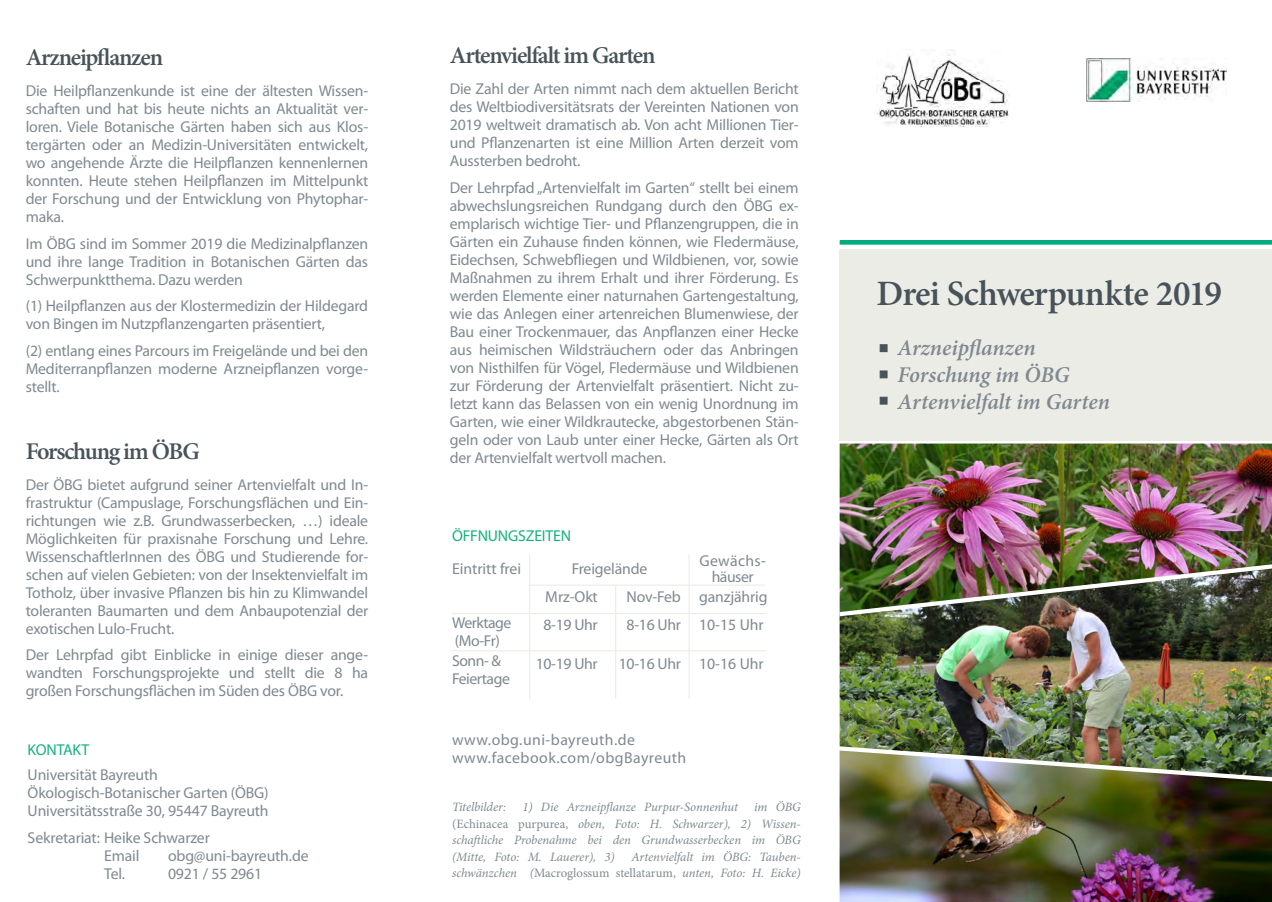
<style>
.page{position:relative;width:1272px;height:902px;background:#fff}
.page>*{position:absolute;margin:0;border:0;box-sizing:border-box;transform-origin:0 0}
.Titel_-_Headline{font:600 35.7px "Minion Pro";letter-spacing:-.025em;color:#475359}
.Inhalt_-_Headline{font:600 24px "Minion Pro";letter-spacing:-.055em;color:#475359}
.Titel_-_Subline{font:italic 600 22.5px/27px "Minion Pro";letter-spacing:-.01em;color:#7f898f}
.Inhalt_-_Headline-2{font:15.75px/18px "Myriad Pro";letter-spacing:-.015em;color:#7f898f;text-align:justify}
.Adressblock_Ruecksei{font:15.75px/18px "Myriad Pro";letter-spacing:-.01em;color:#7f898f}
.Inhalt_-_Text{font:15.75px "Myriad Pro";letter-spacing:-.01em;color:#7f898f}
.Adressblock_Ruecksei-2{font:15.75px "Myriad Pro";letter-spacing:.03em;color:#7f898f}
.t1{font:15.75px "Myriad Pro";letter-spacing:-.01em;color:#13b27b}
.Inhalt_-_Text-2{font:15.75px "Myriad Pro";letter-spacing:-.03em;color:#7f898f}
.Inhalt_-_Text-3{font:15.75px/15.8px "Myriad Pro";letter-spacing:.015em;color:#7f898f;text-align:center}
.Bildunterschrift{font:italic 12.75px/16.5px "Minion Pro";letter-spacing:-.01em;color:#7f898f;text-align:justify}
.s1{font-style:normal}
</style>
<div class="page">
<img style="left:839px;top:781px;width:432px;height:120px">
<svg style="left:839px;top:440px;width:432px;height:1px"></svg>
<div style="left:839px;top:249px;width:432px;height:191px;background:#ecece7"></div>
<img style="left:1086px;top:58px;width:139px;height:44px">
<img style="left:877px;top:50px;width:132px;height:76px">
<div style="left:839px;top:240px;width:432px;height:4px;border:1px solid #00ac7c"></div>
<hr style="left:529px;top:554px;width:1px;height:145px;background:#ecece7">
<hr style="left:615px;top:585px;width:1px;height:113px;background:#ecece7">
<hr style="left:688px;top:554px;width:1px;height:144px;background:#ecece7">
<hr style="left:529px;top:584px;width:235px;height:1px;background:#ecece7">
<hr style="left:452px;top:650px;width:314px;height:1px;background:#ecece7">
<hr style="left:452px;top:613px;width:314px;height:1px;background:#ecece7">
<img style="left:839px;top:443px;width:432px;height:121px">
<img style="left:839px;top:616px;width:432px;height:130px">
<img style="left:839px;top:564px;width:432px;height:52px">
<img style="left:839px;top:746px;width:432px;height:35px">
<div style="left:879px;top:344px;width:8px;height:8px;background:#475359;border:1px solid #475359"></div>
<div style="left:879px;top:370px;width:8px;height:8px;background:#475359;border:1px solid #475359"></div>
<div style="left:879px;top:397px;width:8px;height:7px;background:#475359;border:1px solid #475359"></div>
<p class="Inhalt_-_Headline" style="left:26px;top:41px;width:139px">Arzneipflanzen</p>
<p class="Inhalt_-_Headline-2" style="left:26px;top:81px;width:344px">Die Heilpflanzenkunde ist eine der ältesten Wissen&shy;schaften und hat bis heute nichts an Aktualität ver&shy;loren. Viele Botanische Gärten haben sich aus Klos&shy;tergärten oder an Medizin-Universitäten entwickelt, wo angehende Ärzte die Heilpflanzen kennenlernen konnten. Heute stehen Heilpflanzen im Mittelpunkt der Forschung und der Entwicklung von Phytophar&shy;maka.</p>
<p class="Inhalt_-_Headline-2" style="left:26px;top:234px;width:344px">Im ÖBG sind im Sommer 2019 die Medizinalpflanzen und ihre lange Tradition in Botanischen Gärten das Schwerpunktthema. Dazu werden</p>
<p class="Inhalt_-_Headline-2" style="left:26px;top:296px;width:344px">(1) Heilpflanzen aus der Klostermedizin der Hildegard von Bingen im Nutzpflanzengarten präsentiert,</p>
<p class="Inhalt_-_Headline-2" style="left:26px;top:341px;width:344px">(2) entlang eines Parcours im Freigelände und bei den Mediterranpflanzen moderne Arzneipflanzen vorge&shy;stellt.</p>
<p class="Inhalt_-_Headline" style="left:26px;top:434px;width:176px">Forschung im ÖBG</p>
<p class="Inhalt_-_Headline-2" style="left:26px;top:475px;width:344px">Der ÖBG bietet aufgrund seiner Artenvielfalt und In&shy;frastruktur (Campuslage, Forschungsflächen und Ein&shy;richtungen wie z.B. Grundwasserbecken, …) ideale Möglichkeiten für praxisnahe Forschung und Lehre.<br>WissenschaftlerInnen des ÖBG und Studierende for&shy;schen auf vielen Gebieten: von der Insektenvielfalt im Totholz, über invasive Pflanzen bis hin zu Klimwandel toleranten Baumarten und dem Anbaupotenzial der exotischen Lulo-Frucht.</p>
<p class="Inhalt_-_Headline-2" style="left:26px;top:645px;width:344px">Der Lehrpfad gibt Einblicke in einige dieser ange&shy;wandten Forschungsprojekte und stellt die 8 ha großen Forschungsflächen im Süden des ÖBG vor.</p>
<p class="t1" style="left:28px;top:739px;width:63px">KONTAKT</p>
<p class="Adressblock_Ruecksei" style="left:28px;top:765px;width:132px">Universität Bayreuth</p>
<p class="Adressblock_Ruecksei" style="left:28px;top:783px;width:242px">Ökologisch-Botanischer Garten (ÖBG)<br>Universitätsstraße 30, 95447 Bayreuth</p>
<p class="Adressblock_Ruecksei" style="left:28px;top:828px;width:184px">Sekretariat: Heike Schwarzer</p>
<p class="Adressblock_Ruecksei" style="left:104px;top:846px;width:37px">Email</p>
<p class="Adressblock_Ruecksei" style="left:168px;top:846px;width:142px">obg@uni-bayreuth.de</p>
<p class="Adressblock_Ruecksei" style="left:104px;top:864px;width:22px">Tel.</p>
<p class="Adressblock_Ruecksei" style="left:168px;top:864px;width:96px">0921 / 55 2961</p>
<p class="Inhalt_-_Headline" style="left:450px;top:39px;width:207px">Artenvielfalt im Garten</p>
<p class="Inhalt_-_Headline-2" style="left:450px;top:79px;width:350px">Die Zahl der Arten nimmt nach dem aktuellen Bericht des Weltbiodiversitätsrats der Vereinten Nationen von 2019 weltweit dramatisch ab. Von acht Millionen Tier&shy;und Pflanzenarten ist eine Million Arten derzeit vom Aussterben bedroht.</p>
<p class="Inhalt_-_Headline-2" style="left:450px;top:178px;width:350px">Der Lehrpfad „Artenvielfalt im Garten“ stellt bei einem abwechslungsreichen Rundgang durch den ÖBG ex&shy;emplarisch wichtige Tier- und Pflanzengruppen, die in Gärten ein Zuhause finden können, wie Fledermäuse, Eidechsen, Schwebfliegen und Wildbienen, vor, sowie Maßnahmen zu ihrem Erhalt und ihrer Förderung. Es werden Elemente einer naturnahen Gartengestaltung, wie das Anlegen einer artenreichen Blumenwiese, der Bau einer Trockenmauer, das Anpflanzen einer Hecke aus heimischen Wildsträuchern oder das Anbringen von Nisthilfen für Vögel, Fledermäuse und Wildbienen zur Förderung der Artenvielfalt präsentiert. Nicht zu&shy;letzt kann das Belassen von ein wenig Unordnung im Garten, wie einer Wildkrautecke, abgestorbenen Stän&shy;geln oder von Laub unter einer Hecke, Gärten als Ort</p>
<p class="Inhalt_-_Headline-2" style="left:450px;top:448px;width:217px">der Artenvielfalt wertvoll machen.</p>
<p class="t1" style="left:452px;top:525px;width:121px">ÖFFNUNGSZEITEN</p>
<p class="Inhalt_-_Text" style="left:452px;top:558px;width:71px">Eintritt frei</p>
<p class="Inhalt_-_Text" style="left:571px;top:558px;width:77px">Freigelände</p>
<p class="Inhalt_-_Text-3" style="left:699px;top:552px;width:68px">Gewächs&shy;häuser</p>
<p class="Inhalt_-_Text" style="left:699px;top:586px;width:70px">ganzjährig</p>
<p class="Inhalt_-_Text" style="left:699px;top:615px;width:66px">10-15 Uhr</p>
<p class="Inhalt_-_Text" style="left:699px;top:654px;width:66px">10-16 Uhr</p>
<p class="Inhalt_-_Text" style="left:545px;top:586px;width:54px">Mrz-Okt</p>
<p class="Inhalt_-_Text" style="left:543px;top:615px;width:56px">8-19 Uhr</p>
<p class="Inhalt_-_Text" style="left:535px;top:654px;width:64px">10-19 Uhr</p>
<p class="Inhalt_-_Text" style="left:626px;top:586px;width:56px">Nov-Feb</p>
<p class="Inhalt_-_Text" style="left:626px;top:615px;width:56px">8-16 Uhr</p>
<p class="Inhalt_-_Text" style="left:619px;top:654px;width:64px">10-16 Uhr</p>
<p class="Inhalt_-_Text-2" style="left:452px;top:613px;width:61px">Werktage</p>
<p class="Inhalt_-_Text" style="left:455px;top:631px;width:46px">(Mo-Fr)</p>
<p class="Inhalt_-_Text" style="left:452px;top:650px;width:50px">Sonn- &amp;</p>
<p class="Inhalt_-_Text-2" style="left:452px;top:668px;width:59px">Feiertage</p>
<p class="Adressblock_Ruecksei-2" style="left:452px;top:730px;width:184px">www.obg.uni-bayreuth.de</p>
<p class="Adressblock_Ruecksei-2" style="left:452px;top:748px;width:236px">www.facebook.com/obgBayreuth</p>
<p class="Bildunterschrift" style="left:452px;top:798px;width:350px;text-indent:302px">im ÖBG <span class="s1">(Echinacea purpurea,</span> oben, Foto: H. Schwarzer), 2) Wissen&shy;schaftliche Probenahme bei den Grundwasserbecken im ÖBG (Mitte, Foto: M. Lauerer), 3)</p>
<p class="Bildunterschrift" style="left:452px;top:798px;width:56px">Titelbilder:</p>
<p class="Bildunterschrift" style="left:522px;top:798px;width:217px">1) Die Arzneipflanze Purpur-Sonnenhut</p>
<p class="Bildunterschrift" style="left:452px;top:848px;width:350px;text-align:right">Artenvielfalt im ÖBG: Tauben-<br>schwänzchen (<span class="s1">Macroglossum stellatarum,</span> unten, Foto: H. Eicke)</p>
<p class="Titel_-_Headline" style="left:876px;top:269px;width:347px">Drei Schwerpunkte 2019</p>
<p class="Titel_-_Subline" style="left:897px;top:334px;width:214px">Arzneipflanzen<br>Forschung im ÖBG<br>Artenvielfalt im Garten</p>
</div>
